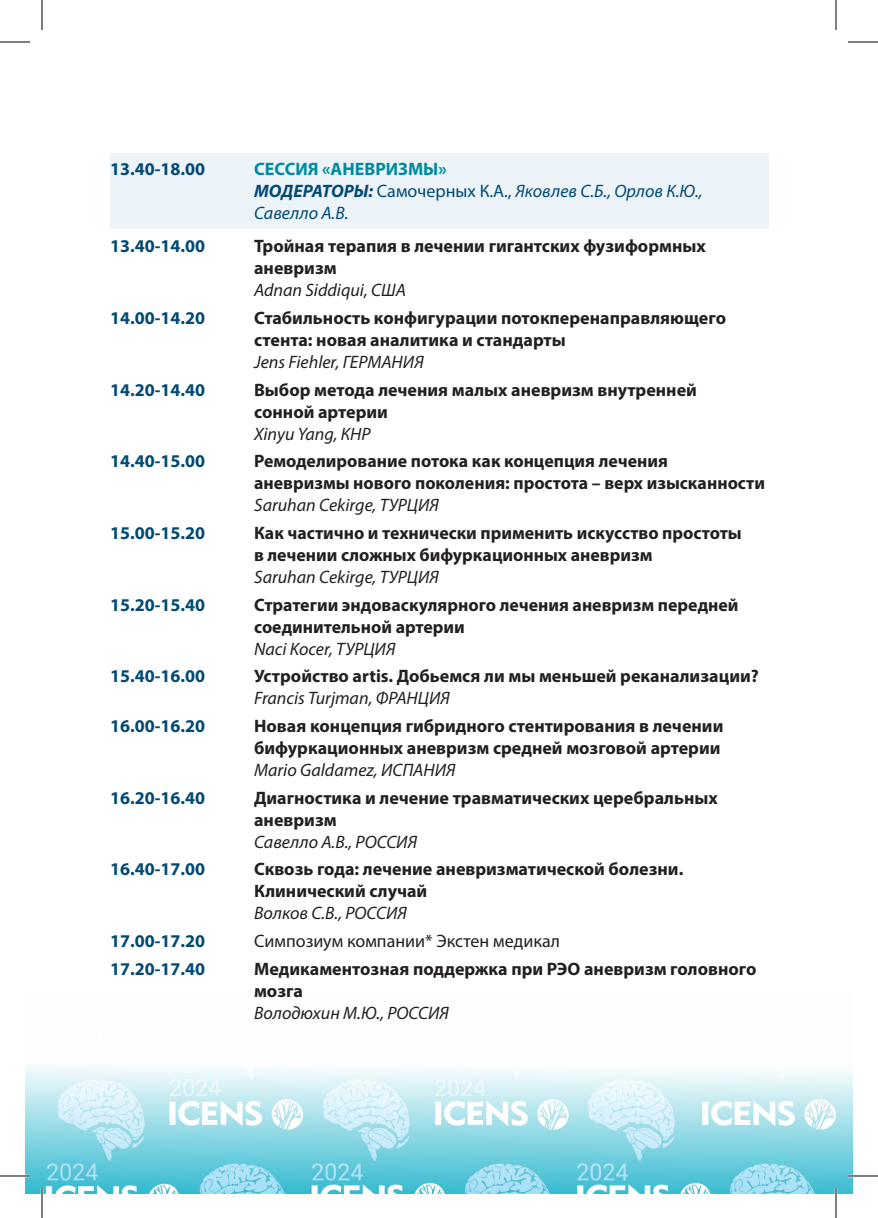
<style>
.page{position:relative;width:878px;height:1218px;background:#fff}
.page>*{position:absolute;margin:0;border:0;box-sizing:border-box;transform-origin:0 0}
.t1{font:700 18px/22px "Myriad Pro";color:#231f20}
.t2{font:700 18px "Myriad Pro";color:#004a74}
.t3{font:italic 18px/22px "Myriad Pro";color:#004a74}
.t4{font:18px "Myriad Pro";color:#231f20}
.s1{font-weight:700;font-style:normal;color:#008a9f}
.s2{font-weight:700}
.s3{font-style:normal}
.s4{font-weight:400;font-style:italic}
</style>
<div class="page">
<div style="left:110px;top:153px;width:659px;height:76px;background:#ecf3f9"></div>
<img style="left:25px;top:1067px;width:828px;height:126px">
<hr style="left:0;top:1175px;width:30px;height:2px;background:#fff">
<hr style="left:848px;top:1175px;width:30px;height:2px;background:#fff">
<hr style="left:41px;top:1188px;width:2px;height:30px;background:#fff">
<hr style="left:834px;top:1188px;width:3px;height:30px;background:#fff">
<hr style="left:0;top:42px;width:30px;height:1px;background:#000">
<hr style="left:848px;top:42px;width:30px;height:1px;background:#000">
<hr style="left:0;top:1176px;width:30px;height:1px;background:#000">
<hr style="left:848px;top:1176px;width:30px;height:1px;background:#000">
<hr style="left:42px;top:0;width:1px;height:30px;background:#000">
<hr style="left:42px;top:1188px;width:1px;height:30px;background:#000">
<hr style="left:835px;top:0;width:1px;height:30px;background:#000">
<hr style="left:835px;top:1188px;width:1px;height:30px;background:#000">
<p class="t2" style="left:110px;top:157px;width:97px">13.40-18.00</p>
<p class="t3" style="left:254px;top:158px;width:450px"><span class="s1">СЕССИЯ «АНЕВРИЗМЫ»<br></span><span class="s2">МОДЕРАТОРЫ:</span> <span class="s3">Самочерных К.А.,</span> Яковлев С.Б., Орлов К.Ю.,<br>Савелло А.В.</p>
<p class="t2" style="left:110px;top:234px;width:97px">13.40-14.00</p>
<p class="t1" style="left:254px;top:235px;width:453px">Тройная терапия в лечении гигантских фузиформных аневризм<br><span class="s4">Adnan Siddiqui, США</span></p>
<p class="t2" style="left:110px;top:306px;width:97px">14.00-14.20</p>
<p class="t1" style="left:254px;top:306px;width:473px">Стабильность конфигурации потокперенаправляющего стента: новая аналитика и стандарты<br><span class="s4">Jens Fiehler, ГЕРМАНИЯ</span></p>
<p class="t2" style="left:110px;top:378px;width:97px">14.20-14.40</p>
<p class="t1" style="left:254px;top:378px;width:444px">Выбор метода лечения малых аневризм внутренней сонной артерии<br><span class="s4">Xinyu Yang, КНР</span></p>
<p class="t2" style="left:110px;top:449px;width:97px">14.40-15.00</p>
<p class="t1" style="left:254px;top:450px;width:512px">Ремоделирование потока как концепция лечения аневризмы нового поколения: простота – верх изысканности<br><span class="s4">Saruhan Cekirge, ТУРЦИЯ</span></p>
<p class="t2" style="left:110px;top:521px;width:97px">15.00-15.20</p>
<p class="t1" style="left:254px;top:521px;width:489px">Как частично и технически применить искусство простоты в лечении сложных бифуркационных аневризм<br><span class="s4">Saruhan Cekirge, ТУРЦИЯ</span></p>
<p class="t2" style="left:110px;top:593px;width:97px">15.20-15.40</p>
<p class="t1" style="left:254px;top:593px;width:486px">Стратегии эндоваскулярного лечения аневризм передней соединительной артерии<br><span class="s4">Naci Kocer, ТУРЦИЯ</span></p>
<p class="t2" style="left:110px;top:664px;width:97px">15.40-16.00</p>
<p class="t1" style="left:254px;top:665px;width:506px">Устройство artis. Добьемся ли мы меньшей реканализации?<br><span class="s4">Francis Turjman, ФРАНЦИЯ</span></p>
<p class="t2" style="left:110px;top:714px;width:97px">16.00-16.20</p>
<p class="t1" style="left:254px;top:714px;width:471px">Новая концепция гибридного стентирования в лечении бифуркационных аневризм средней мозговой артерии<br><span class="s4">Mario Galdamez, ИСПАНИЯ</span></p>
<p class="t2" style="left:110px;top:786px;width:97px">16.20-16.40</p>
<p class="t1" style="left:254px;top:786px;width:465px">Диагностика и лечение травматических церебральных аневризм<br><span class="s4">Савелло А.В., РОССИЯ</span></p>
<p class="t2" style="left:110px;top:857px;width:97px">16.40-17.00</p>
<p class="t1" style="left:254px;top:858px;width:431px">Сквозь года: лечение аневризматической болезни.<br>Клинический случай<br><span class="s4">Волков С.В., РОССИЯ</span></p>
<p class="t2" style="left:110px;top:929px;width:97px">17.00-17.20</p>
<p class="t4" style="left:254px;top:930px;width:307px">Симпозиум компании* Экстен медикал</p>
<p class="t2" style="left:110px;top:957px;width:97px">17.20-17.40</p>
<p class="t1" style="left:254px;top:957px;width:504px">Медикаментозная поддержка при РЭО аневризм головного мозга<br><span class="s4">Володюхин М.Ю., РОССИЯ</span></p>
</div>
